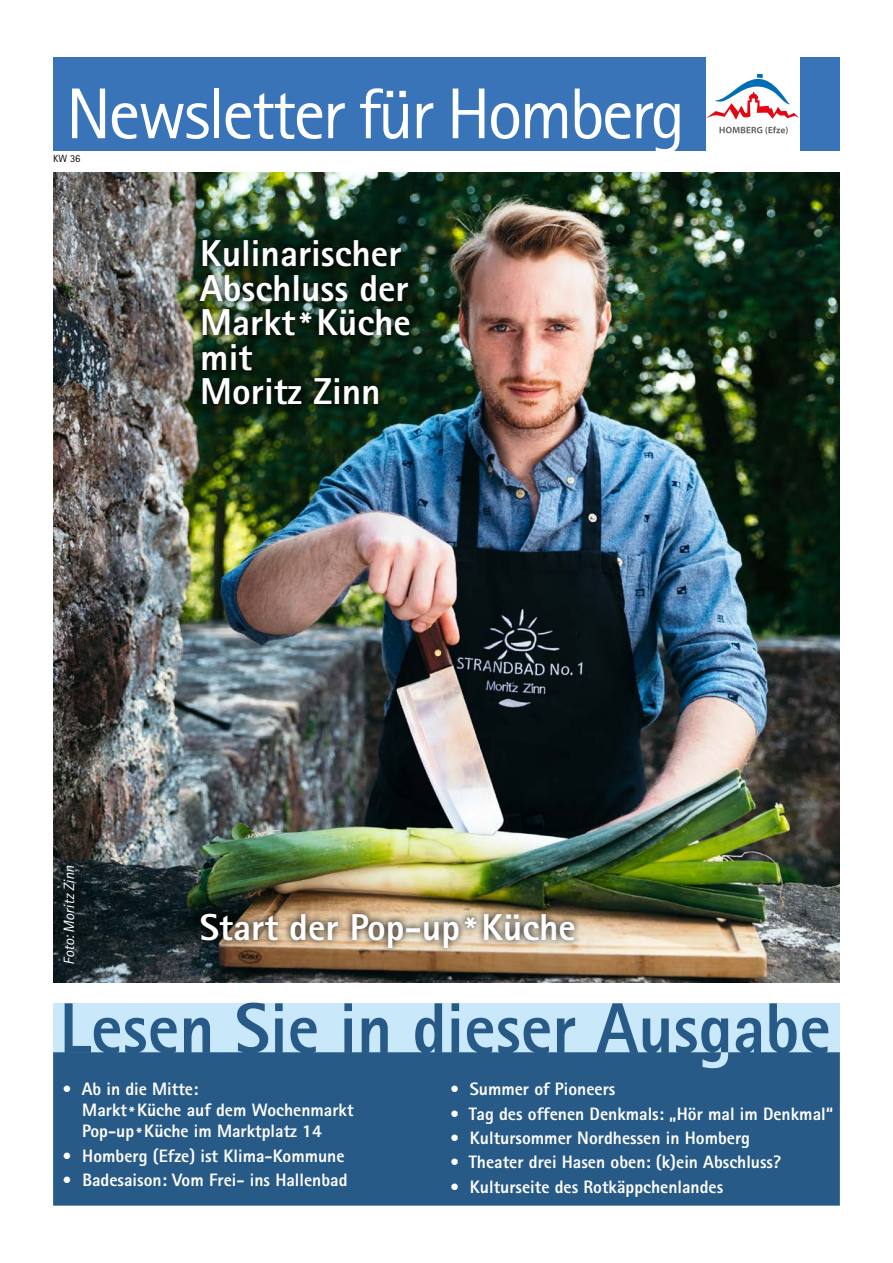
<style>
.page{position:relative;width:893px;height:1263px;background:#fff}
.page>*{position:absolute;margin:0;border:0;box-sizing:border-box;transform-origin:0 0}
.t1{font:72px "Rotis Sans Serif";letter-spacing:-.04em;color:#fff}
.t2{font:800 37.5px/34.5px "Rotis Sans Serif";color:#fff}
.t3{font:800 18px/21px "Rotis Sans Serif";color:#fff}
.t4{font:italic 15px "Rotis Sans Serif";color:#fff}
.t5{font:10.5px "Rotis Sans Serif";color:#000}
</style>
<div class="page">
<div style="left:53px;top:57px;width:787px;height:94px;background:#3974b9"></div>
<div style="left:706px;top:56px;width:93px;height:96px;background:#fff"></div>
<svg style="left:719px;top:126px;width:69px;height:8px"></svg>
<svg style="left:706px;top:74px;width:93px;height:46px"></svg>
<img style="left:53px;top:172px;width:787px;height:810px">
<svg style="left:53px;top:1002px;width:787px;height:203px;background:#44739b"></svg>
<svg style="left:193px;top:233px;width:224px;height:180px;background:#0f2515"></svg>
<img style="left:194px;top:905px;width:388px;height:50px">
<h1 class="t1" style="left:66px;top:71px;width:621px">Newsletter für Homberg</h1>
<p class="t5" style="left:53px;top:152px;width:29px">KW 36</p>
<h2 class="t2" style="left:200px;top:236px;width:213px">Kulinarischer<br>Abschluss der<br>Markt*Küche mit<br>Moritz Zinn</h2>
<p class="t4" style="left:60px;top:965px;width:101px;rotate:-90deg">Foto: Moritz Zinn</p>
<h2 class="t2" style="left:200px;top:909px;width:378px">Start der Pop-up*Küche</h2>
<p class="t3" style="left:82px;top:1078px;width:273px;text-indent:-20px">• Ab in die Mitte:<br>Markt*Küche auf dem Wochenmarkt<br>Pop-up*Küche im Marktplatz 14</p>
<p class="t3" style="left:62px;top:1145px;width:284px">• Homberg (Efze) ist Klima-Kommune</p>
<p class="t3" style="left:62px;top:1169px;width:287px">• Badesaison: Vom Frei- ins Hallenbad</p>
<p class="t3" style="left:450px;top:1078px;width:167px">• Summer of Pioneers</p>
<p class="t3" style="left:450px;top:1103px;width:385px">• Tag des offenen Denkmals: „Hör mal im Denkmal“</p>
<p class="t3" style="left:450px;top:1127px;width:302px">• Kultursommer Nordhessen in Homberg</p>
<p class="t3" style="left:450px;top:1151px;width:333px">• Theater drei Hasen oben: (k)ein Abschluss?</p>
<p class="t3" style="left:450px;top:1176px;width:275px">• Kulturseite des Rotkäppchenlandes</p>
</div>
